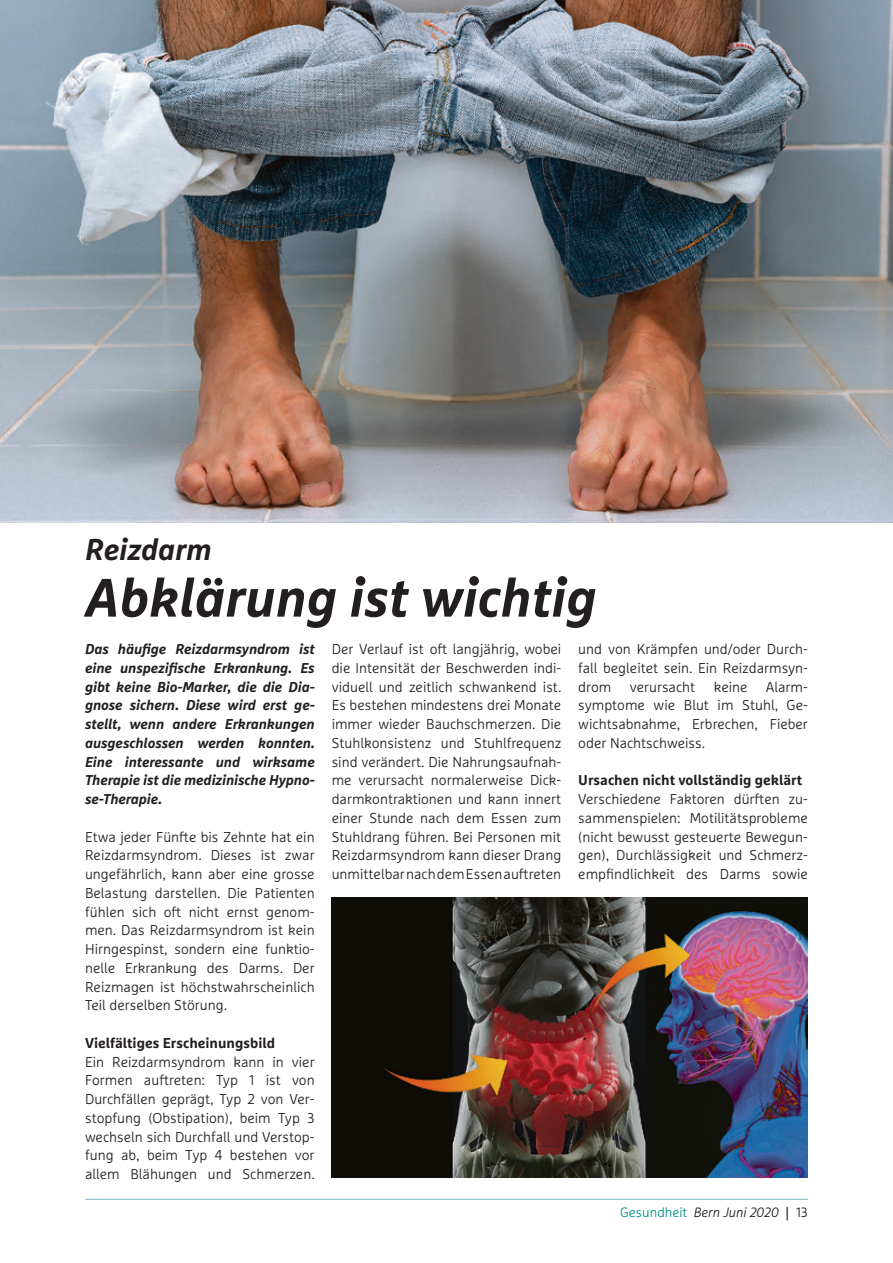
<style>
.page{position:relative;width:893px;height:1263px;background:#fff}
.page>*{position:absolute;margin:0;border:0;box-sizing:border-box;transform-origin:0 0}
.Haupttitel_2{font:italic 700 54px "Marselis Pro";color:#231f20}
.Spitzmarke_2{font:italic 700 30px "Marselis Pro";color:#231f20}
.Grundschrift{font:300 14.25px/18.8px "Marselis Pro";color:#231f20;text-align:justify}
.Lead{font:italic 700 14.25px/18.8px "Marselis Pro";color:#231f20;text-align:justify}
.Zwischentitel{font:700 14.25px "Marselis Pro";color:#231f20}
.t1{font:italic 300 13.5px "Marselis Pro";color:#231f20}
.s1{font-style:normal;color:#009384}
.s2{font-family:"The Mix";font-weight:600;font-style:normal}
.s3{font-style:normal}
</style>
<div class="page">
<hr style="left:85px;top:1199px;width:723px;height:1px;background:#7dbcc4">
<img style="left:0;top:0;width:893px;height:523px">
<img style="left:332px;top:898px;width:476px;height:280px">
<p class="Spitzmarke_2" style="left:85px;top:531px;width:128px">Reizdarm</p>
<p class="Haupttitel_2" style="left:85px;top:564px;width:513px">Abklärung ist wichtig</p>
<p class="Lead" style="left:85px;top:639px;width:231px">Das häufige Reizdarmsyndrom ist eine unspezifische Erkrankung. Es gibt keine Bio-Marker, die die Dia&shy;gnose sichern. Diese wird erst ge&shy;stellt, wenn andere Erkrankungen ausgeschlossen werden konnten.<br>Eine interessante und wirksame Therapie ist die medizinische Hypno&shy;se-Therapie.</p>
<p class="Grundschrift" style="left:85px;top:827px;width:231px">Etwa jeder Fünfte bis Zehnte hat ein Reizdarmsyndrom. Dieses ist zwar ungefährlich, kann aber eine grosse Belastung darstellen. Die Patienten fühlen sich oft nicht ernst genom&shy;men. Das Reizdarmsyndrom ist kein Hirngespinst, sondern eine funktio&shy;nelle Erkrankung des Darms. Der Reizmagen ist höchstwahrscheinlich Teil derselben Störung.</p>
<p class="Zwischentitel" style="left:85px;top:1034px;width:192px">Vielfältiges Erscheinungsbild</p>
<p class="Grundschrift" style="left:85px;top:1052px;width:231px">Ein Reizdarmsyndrom kann in vier Formen auftreten: Typ 1 ist von Durchfällen geprägt, Typ 2 von Ver&shy;stopfung (Obstipation), beim Typ 3 wechseln sich Durchfall und Verstop&shy;fung ab, beim Typ 4 bestehen vor allem Blähungen und Schmerzen.</p>
<p class="Grundschrift" style="left:332px;top:639px;width:231px">Der Verlauf ist oft langjährig, wobei die Intensität der Beschwerden indi&shy;viduell und zeitlich schwankend ist.<br>Es bestehen mindestens drei Monate immer wieder Bauchschmerzen. Die Stuhlkonsistenz und Stuhlfrequenz sind verändert. Die Nahrungsaufnah&shy;me verursacht normalerweise Dick&shy;darmkontraktionen und kann innert einer Stunde nach dem Essen zum Stuhldrang führen. Bei Personen mit Reizdarmsyndrom kann dieser Drang unmittelbar nach dem Essen auftreten</p>
<p class="Grundschrift" style="left:578px;top:639px;width:231px">und von Krämpfen und/oder Durch&shy;fall begleitet sein. Ein Reizdarmsyn&shy;drom</p>
<p class="Grundschrift" style="left:578px;top:677px;width:231px;text-indent:188px">Alarm&shy;symptome wie Blut im Stuhl, Ge&shy;wichtsabnahme, Erbrechen, Fieber oder Nachtschweiss.</p>
<p class="Zwischentitel" style="left:578px;top:771px;width:225px">Ursachen nicht vollständig geklärt</p>
<p class="Grundschrift" style="left:578px;top:789px;width:231px">Verschiedene Faktoren dürften zu&shy;sammenspielen: Motilitätsprobleme (nicht bewusst gesteuerte Bewegun&shy;gen), Durchlässigkeit und Schmerz&shy;empfindlichkeit des Darms sowie</p>
<p class="Grundschrift" style="left:630px;top:677px;width:67px">verursacht</p>
<p class="Grundschrift" style="left:714px;top:677px;width:35px">keine</p>
<p class="t1" style="left:620px;top:1204px;width:189px"><span class="s1">Gesundheit</span> Bern Juni 2020 <span class="s2">|</span> <span class="s3">13</span></p>
</div>
